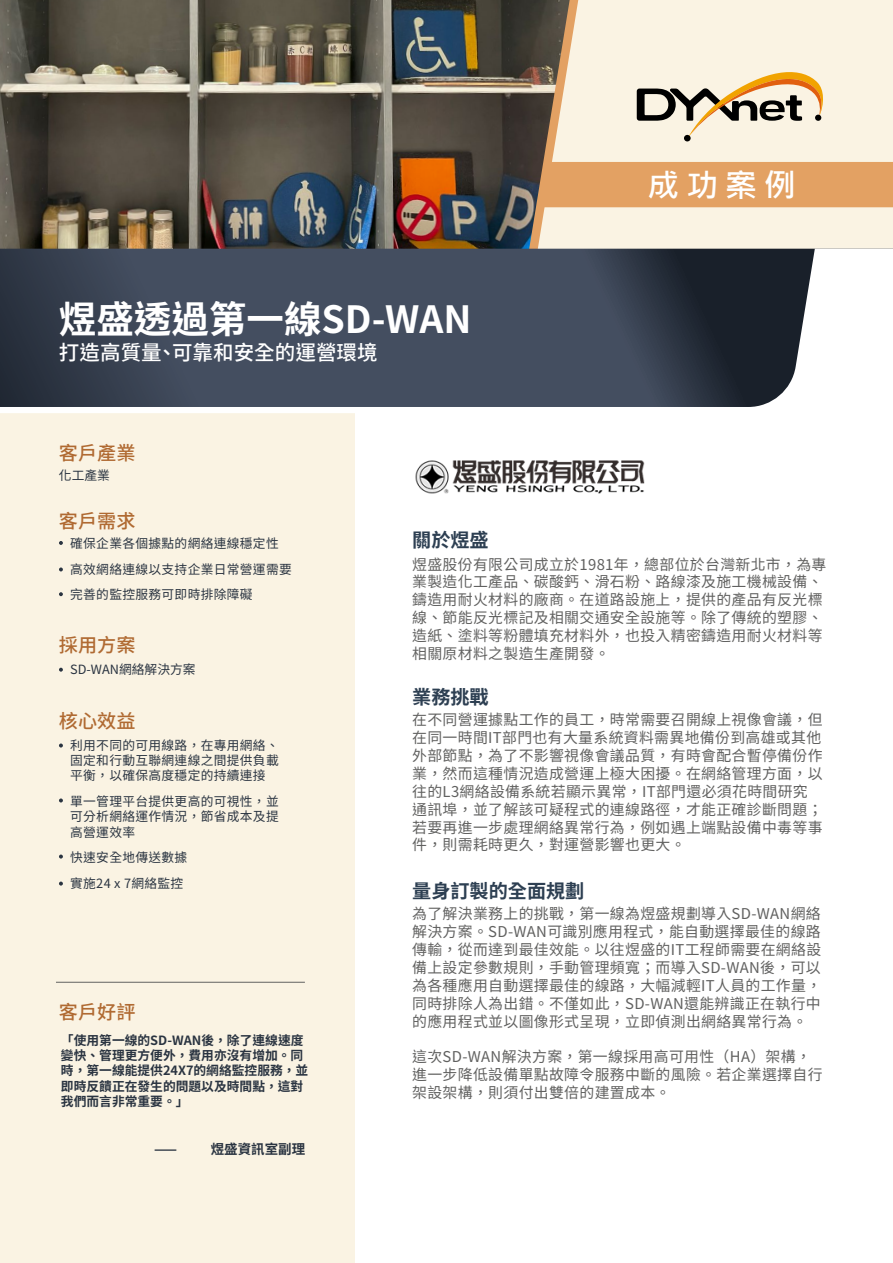
<style>
.page{position:relative;width:893px;height:1263px;background:#fff}
.page>*{position:absolute;margin:0;border:0;box-sizing:border-box;transform-origin:0 0}
.t1{font:700 37.5px "Noto Sans CJ Ktc";color:#fff}
.t2{font:700 32.4px "Microsoft Jheng Hei";color:#fff}
.t3{font:500 20.55px "Noto Sans CJ Ktc";color:#fff}
.t4{font:500 19.2px "Noto Sans CJ Ktc";color:#b06a32}
.t5{font:700 19.2px "Noto Sans CJ Ktc";color:#2d3f52}
.t6{font:14.85px/17.9px "Noto Sans CJ Ktc";letter-spacing:.02em;color:#616160}
.t7{font:700 13.5px "Noto Sans CJ Ktc";color:#2a3441}
.t8{font:12.75px/15.3px "Noto Sans CJ Ktc";letter-spacing:.025em;color:#2a3441}
.t9{font:700 12.75px/15.3px "Noto Sans CJ Ktc";color:#2a3441}
.t10{font:12.75px "Noto Sans CJ Ktc";color:#2a3441}
</style>
<div class="page">
<img style="left:0;top:0;width:523px;height:249px">
<div style="left:0;top:402px;width:355px;height:861px;background:#faf3e3"></div>
<svg style="left:0;top:249px;width:813px;height:164px;background:#444d5d"></svg>
<hr style="left:56px;top:982px;width:249px;height:1px;background:#616160">
<img style="left:415px;top:460px;width:230px;height:34px">
<svg style="left:523px;top:0;width:370px;height:265px;background:#dac8b1"></svg>
<svg style="left:59px;top:743px;width:4px;height:4px"></svg>
<svg style="left:59px;top:798px;width:4px;height:4px"></svg>
<svg style="left:59px;top:854px;width:4px;height:4px"></svg>
<svg style="left:59px;top:881px;width:4px;height:4px"></svg>
<svg style="left:59px;top:541px;width:4px;height:4px"></svg>
<svg style="left:59px;top:567px;width:4px;height:4px"></svg>
<svg style="left:59px;top:592px;width:4px;height:4px"></svg>
<svg style="left:59px;top:668px;width:4px;height:4px"></svg>
<h1 class="t1" style="left:59px;top:298px;width:414px">煜盛透過第一線SD-WAN</h1>
<h3 class="t3" style="left:59px;top:341px;width:320px">打造高質量、可靠和安全的運營環境</h3>
<p class="t4" style="left:59px;top:442px;width:78px">客戶產業</p>
<p class="t8" style="left:59px;top:467px;width:52px">化工產業</p>
<h2 class="t2" style="left:647px;top:165px;width:150px">成功案例</h2>
<p class="t4" style="left:59px;top:510px;width:78px">客戶需求</p>
<p class="t8" style="left:70px;top:531px;width:223px;line-height:25.5px">確保企業各個據點的網絡連線穩定性高效網絡連線以支持企業日常營運需要完善的監控服務可即時排除障礙</p>
<p class="t4" style="left:59px;top:634px;width:78px">採用方案</p>
<p class="t10" style="left:70px;top:662px;width:127px">SD-WAN網絡解決方案</p>
<p class="t4" style="left:59px;top:710px;width:78px">核心效益</p>
<p class="t8" style="left:70px;top:738px;width:210px;text-align:justify">利用不同的可用線路，在專用網絡、固定和行動互聯網連線之間提供負載平衡，以確保高度穩定的持續連接</p>
<p class="t8" style="left:70px;top:794px;width:210px;text-align:justify">單一管理平台提供更高的可視性，並可分析網絡運作情況，節省成本及提高營運效率</p>
<p class="t8" style="left:70px;top:845px;width:119px;line-height:25.5px">快速安全地傳送數據實施24 x 7網絡監控</p>
<p class="t4" style="left:59px;top:1001px;width:78px">客戶好評</p>
<p class="t9" style="left:61px;top:1033px;width:249px">「使用第一線的SD-WAN後，除了連線速度變快、管理更方便外，費用亦沒有增加。同時，第一線能提供24X7的網絡監控服務，並即時反饋正在發生的問題以及時間點，這對我們而言非常重要。」</p>
<p class="t7" style="left:154px;top:1142px;width:24px">⸺</p>
<p class="t7" style="left:211px;top:1142px;width:96px">煜盛資訊室副理</p>
<p class="t5" style="left:412px;top:529px;width:78px">關於煜盛</p>
<p class="t6" style="left:412px;top:555px;width:416px">煜盛股份有限公司成立於1981年，總部位於台灣新北市，為專業製造化工產品、碳酸鈣、滑石粉、路線漆及施工機械設備、鑄造用耐火材料的廠商。在道路設施上，提供的產品有反光標線、節能反光標記及相關交通安全設施等。除了傳統的塑膠、造紙、塗料等粉體填充材料外，也投入精密鑄造用耐火材料等相關原材料之製造生產開發。</p>
<p class="t5" style="left:412px;top:686px;width:78px">業務挑戰</p>
<p class="t6" style="left:412px;top:711px;width:412px">在不同營運據點工作的員工，時常需要召開線上視像會議，但在同一時間IT部門也有大量系統資料需異地備份到高雄或其他外部節點，為了不影響視像會議品質，有時會配合暫停備份作業，然而這種情況造成營運上極大困擾。在網絡管理方面，以往的L3網絡設備系統若顯示異常，IT部門還必須花時間研究通訊埠，並了解該可疑程式的連線路徑，才能正確診斷問題；若要再進一步處理網絡異常行為，例如遇上端點設備中毒等事件，則需耗時更久，對運營影響也更大。</p>
<p class="t5" style="left:412px;top:880px;width:174px">量身訂製的全面規劃</p>
<p class="t6" style="left:412px;top:905px;width:411px;text-align:justify">為了解決業務上的挑戰，第一線為煜盛規劃導入SD-WAN網絡解決方案。SD-WAN可識別應用程式，能自動選擇最佳的線路傳輸，從而達到最佳效能。以往煜盛的IT工程師需要在網絡設備上設定參數規則，手動管理頻寬；而導入SD-WAN後，可以為各種應用自動選擇最佳的線路，大幅減輕IT人員的工作量，同時排除人為出錯。不僅如此，SD-WAN還能辨識正在執行中的應用程式並以圖像形式呈現，立即偵測出網絡異常行為。</p>
<p class="t6" style="left:412px;top:1048px;width:412px">這次SD-WAN解決方案，第一線採用高可用性（HA）架構，進一步降低設備單點故障令服務中斷的風險。若企業選擇自行架設架構，則須付出雙倍的建置成本。</p>
</div>
